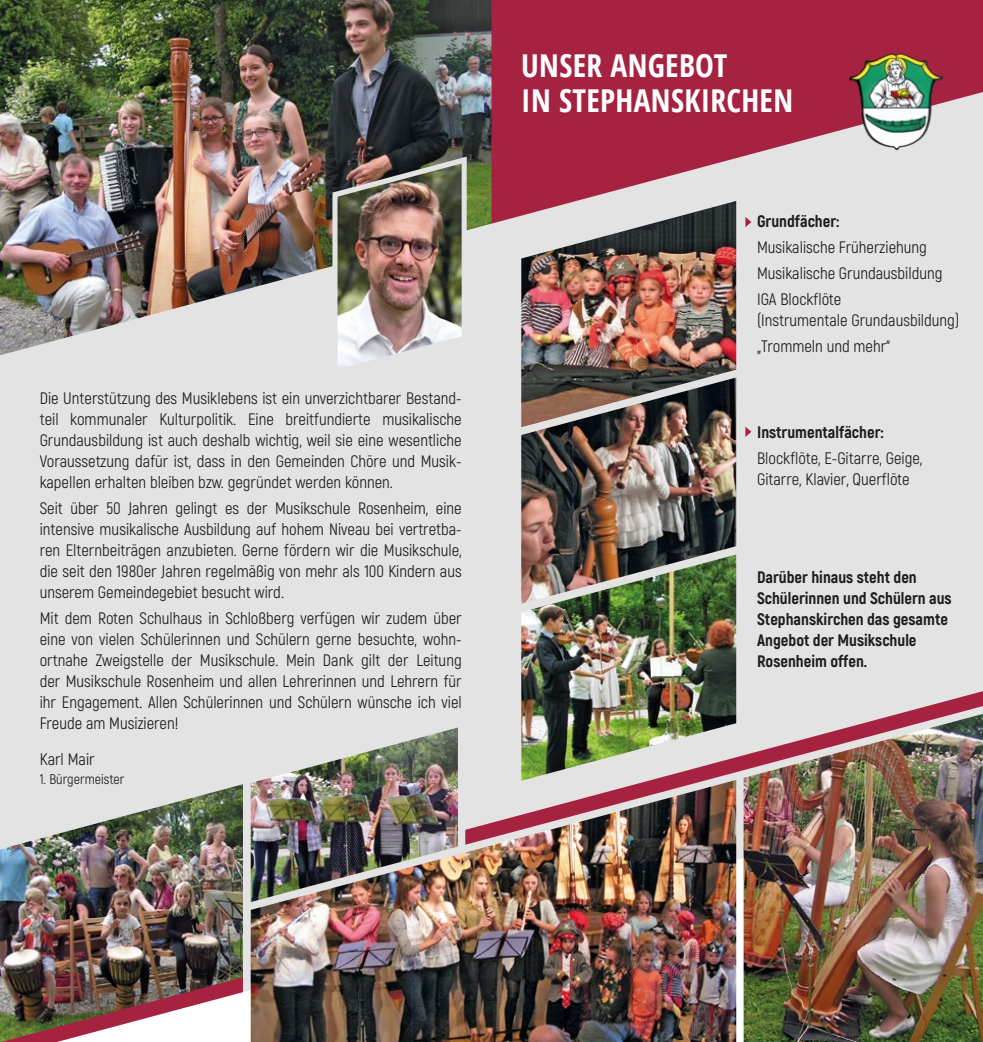
<style>
.page{position:relative;width:983px;height:1042px;background:#fff}
.page>*{position:absolute;margin:0;border:0;box-sizing:border-box;transform-origin:0 0}
.Head_2{font:700 31.5px/35px "Open Sans Condensed";letter-spacing:.01em;color:#fff}
.text{font:16.62px/21px "Akrobat";color:#1d1d1b;text-align:justify}
.Text_2{font:16.62px/21px "Akrobat";color:#1d1d1b}
.sub{font:800 16.62px/21px "Akrobat";color:#1d1d1b}
.text-2{font:14px "Akrobat";color:#1d1d1b}
</style>
<div class="page">
<div style="left:491px;top:0;width:491px;height:92px;background:#a62241"></div>
<img style="left:0;top:0;width:491px;height:92px">
<img style="left:0;top:92px;width:982px;height:950px">
<img style="left:330px;top:153px;width:139px;height:226px">
<img style="left:251px;top:780px;width:485px;height:262px">
<img style="left:521px;top:201px;width:215px;height:176px">
<img style="left:521px;top:377px;width:215px;height:177px">
<img style="left:521px;top:554px;width:215px;height:137px">
<img style="left:743px;top:844px;width:239px;height:198px">
<img style="left:465px;top:691px;width:517px;height:153px">
<img style="left:0;top:784px;width:243px;height:258px">
<img style="left:251px;top:727px;width:207px;height:175px">
<img style="left:1px;top:977px;width:242px;height:65px">
<img style="left:846px;top:50px;width:98px;height:103px">
<svg style="left:745px;top:217px;width:6px;height:10px"></svg>
<svg style="left:745px;top:427px;width:6px;height:10px"></svg>
<p class="text" style="left:40px;top:388px;width:423px">Die Unterstützung des Musiklebens ist ein unverzichtbarer Bestand&shy;teil kommunaler Kulturpolitik. Eine breitfundierte musikalische Grundausbildung ist auch deshalb wichtig, weil sie eine wesentliche Voraussetzung dafür ist, dass in den Gemeinden Chöre und Musik&shy;kapellen erhalten bleiben bzw. gegründet werden können.</p>
<p class="text" style="left:40px;top:497px;width:423px">Seit über 50 Jahren gelingt es der Musikschule Rosenheim, eine intensive musikalische Ausbildung auf hohem Niveau bei vertretba&shy;ren Elternbeiträgen anzubieten. Gerne fördern wir die Musikschule, die seit den 1980er Jahren regelmäßig von mehr als 100 Kindern aus unserem Gemeindegebiet besucht wird.</p>
<p class="text" style="left:40px;top:607px;width:423px">Mit dem Roten Schulhaus in Schloßberg verfügen wir zudem über eine von vielen Schülerinnen und Schülern gerne besuchte, wohn&shy;ortnahe Zweigstelle der Musikschule. Mein Dank gilt der Leitung der Musikschule Rosenheim und allen Lehrerinnen und Lehrern für ihr Engagement. Allen Schülerinnen und Schülern wünsche ich viel Freude am Musizieren!</p>
<p class="text" style="left:40px;top:748px;width:56px">Karl Mair</p>
<p class="text-2" style="left:40px;top:771px;width:86px">1. Bürgermeister</p>
<p class="Head_2" style="left:521px;top:48px;width:273px">UNSER ANGEBOT<br>IN STEPHANSKIRCHEN</p>
<p class="sub" style="left:756px;top:211px;width:84px">Grundfächer:</p>
<p class="Text_2" style="left:756px;top:237px;width:171px">Musikalische Früherziehung</p>
<p class="Text_2" style="left:756px;top:263px;width:187px">Musikalische Grundausbildung</p>
<p class="Text_2" style="left:756px;top:289px;width:204px">IGA Blockflöte<br>(Instrumentale Grundausbildung)</p>
<p class="Text_2" style="left:756px;top:336px;width:134px">„Trommeln und mehr“</p>
<p class="sub" style="left:756px;top:421px;width:128px">Instrumentalfächer:</p>
<p class="Text_2" style="left:756px;top:447px;width:167px">Blockflöte, E-Gitarre, Geige,<br>Gitarre, Klavier, Querflöte</p>
<p class="sub" style="left:756px;top:567px;width:196px">Darüber hinaus steht den<br>Schülerinnen und Schülern aus<br>Stephanskirchen das gesamte<br>Angebot der Musikschule<br>Rosenheim offen.</p>
</div>
